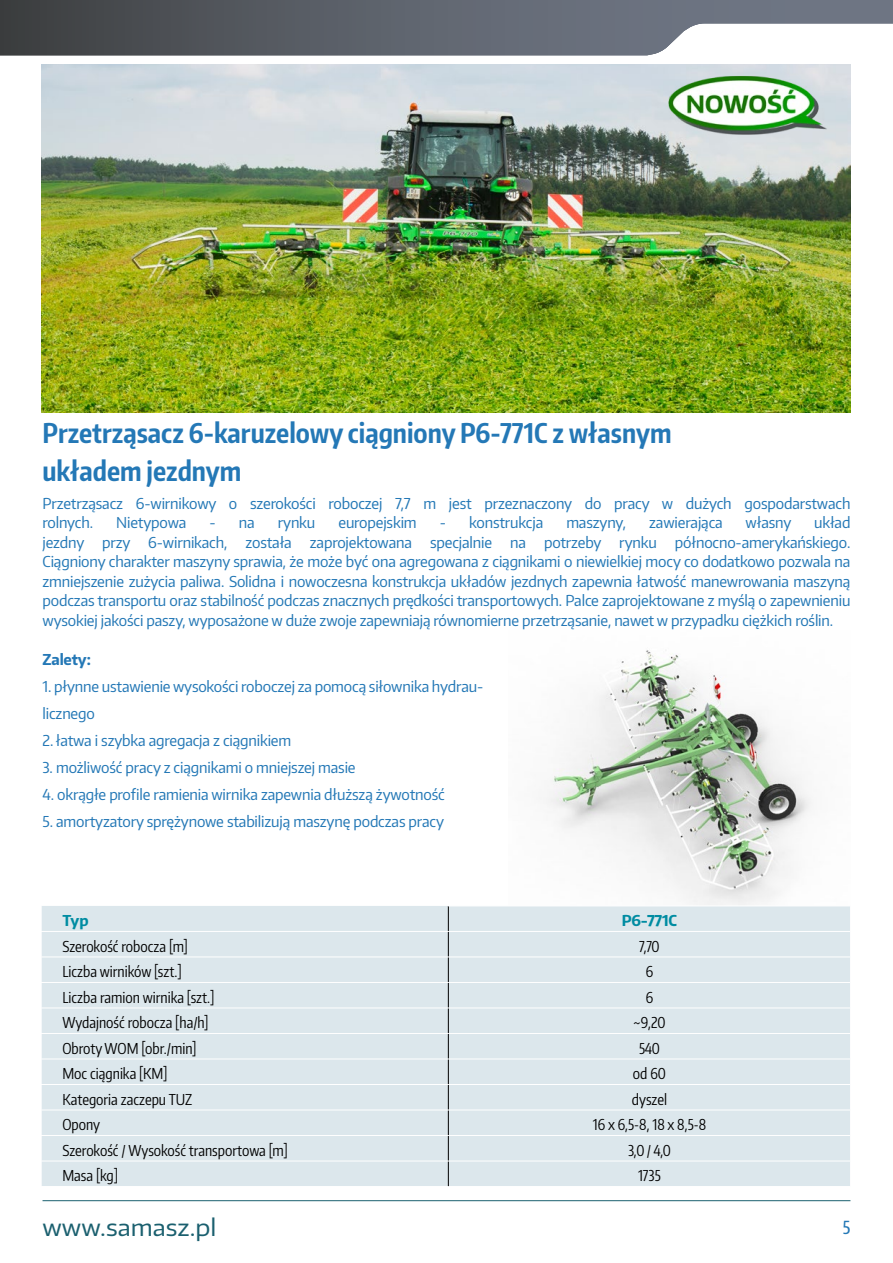
<style>
.page{position:relative;width:893px;height:1263px;background:#fff}
.page>*{position:absolute;margin:0;border:0;box-sizing:border-box;transform-origin:0 0}
.t1{font:700 27.15px/38.5px "Encode Sans Compressed";color:#2478b6}
.t2{font:23.25px "Encode Sans Wide";color:#1b606f}
.t3{font:500 18px "Encode Sans Compressed";color:#2478b6}
.t4{font:15px/19.5px "Encode Sans Narrow";letter-spacing:-.01em;color:#2478b6}
.t5{font:15px "Encode Sans Compressed";color:#000}
.t6{font:700 15px "Encode Sans Narrow";letter-spacing:-.02em;color:#008ca2}
.t7{font:700 15px "Encode Sans Narrow";letter-spacing:-.01em;color:#2478b6}
</style>
<div class="page">
<img style="left:546px;top:650px;width:266px;height:255px">
<div style="left:42px;top:906px;width:808px;height:280px;background:#dce7ec"></div>
<svg style="left:448px;top:907px;width:1px;height:279px"></svg>
<hr style="left:448px;top:906px;width:403px;height:1px;background:#fff">
<hr style="left:41px;top:931px;width:407px;height:1px;background:#fff">
<hr style="left:448px;top:931px;width:403px;height:1px;background:#fff">
<hr style="left:41px;top:957px;width:407px;height:1px;background:#fff">
<hr style="left:448px;top:957px;width:403px;height:1px;background:#fff">
<hr style="left:41px;top:982px;width:407px;height:1px;background:#fff">
<hr style="left:448px;top:982px;width:403px;height:1px;background:#fff">
<hr style="left:41px;top:1008px;width:407px;height:1px;background:#fff">
<hr style="left:448px;top:1008px;width:403px;height:1px;background:#fff">
<hr style="left:41px;top:1033px;width:407px;height:1px;background:#fff">
<hr style="left:448px;top:1033px;width:403px;height:1px;background:#fff">
<hr style="left:41px;top:1059px;width:407px;height:1px;background:#fff">
<hr style="left:448px;top:1059px;width:403px;height:1px;background:#fff">
<hr style="left:41px;top:1084px;width:407px;height:1px;background:#fff">
<hr style="left:448px;top:1084px;width:403px;height:1px;background:#fff">
<hr style="left:41px;top:1110px;width:407px;height:1px;background:#fff">
<hr style="left:448px;top:1110px;width:403px;height:1px;background:#fff">
<hr style="left:41px;top:1135px;width:407px;height:1px;background:#fff">
<hr style="left:448px;top:1135px;width:403px;height:1px;background:#fff">
<hr style="left:41px;top:1161px;width:407px;height:1px;background:#fff">
<svg style="left:41px;top:906px;width:1px;height:280px"></svg>
<hr style="left:448px;top:1161px;width:403px;height:1px;background:#fff">
<img style="left:41px;top:64px;width:809px;height:348px">
<img style="left:663px;top:73px;width:168px;height:67px">
<hr style="left:43px;top:1200px;width:807px;height:1px;background:#1b606f">
<svg style="left:0;top:0;width:893px;height:55px"></svg>
<h1 class="t1" style="left:43px;top:412px;width:631px">Przetrząsacz 6-karuzelowy ciągniony P6-771C z własnym układem jezdnym</h1>
<p class="t4" style="left:43px;top:493px;width:809px">Przetrząsacz 6-wirnikowy o szerokości roboczej 7,7 m jest przeznaczony do pracy w dużych gospodarstwach rolnych.</p>
<p class="t4" style="left:43px;top:512px;width:809px;text-align:justify;text-indent:772px">układ jezdny przy 6-wirnikach, została zaprojektowana specjalnie na potrzeby rynku północno-amerykańskiego.<br>Ciągniony charakter maszyny sprawia, że może być ona agregowana z ciągnikami o niewielkiej mocy co dodatkowo pozwala na zmniejszenie zużycia paliwa. Solidna i nowoczesna konstrukcja układów jezdnych zapewnia łatwość manewrowania maszyną podczas transportu oraz stabilność podczas znacznych prędkości transportowych. Palce zaprojektowane z myślą o zapewnieniu wysokiej jakości paszy, wyposażone w duże zwoje zapewniają równomierne przetrząsanie, nawet w przypadku ciężkich roślin.</p>
<p class="t7" style="left:43px;top:650px;width:50px">Zalety:</p>
<p class="t4" style="left:43px;top:673px;width:442px;line-height:27px">1. płynne ustawienie wysokości roboczej za pomocą siłownika hydrau&shy;licznego</p>
<p class="t4" style="left:43px;top:730px;width:250px">2. łatwa i szybka agregacja z ciągnikiem</p>
<p class="t4" style="left:43px;top:757px;width:315px">3. możliwość pracy z ciągnikami o mniejszej masie</p>
<p class="t4" style="left:43px;top:784px;width:404px">4. okrągłe profile ramienia wirnika zapewnia dłuższą żywotność</p>
<p class="t4" style="left:43px;top:811px;width:403px">5. amortyzatory sprężynowe stabilizują maszynę podczas pracy</p>
<p class="t4" style="left:116px;top:512px;width:72px">Nietypowa</p>
<p class="t4" style="left:209px;top:512px;width:47px">- na</p>
<p class="t4" style="left:278px;top:512px;width:39px">rynku</p>
<p class="t4" style="left:338px;top:512px;width:80px">europejskim</p>
<p class="t4" style="left:440px;top:512px;width:105px">- konstrukcja</p>
<p class="t4" style="left:566px;top:512px;width:61px">maszyny,</p>
<p class="t4" style="left:649px;top:512px;width:75px">zawierająca</p>
<p class="t4" style="left:746px;top:512px;width:47px">własny</p>
<p class="t6" style="left:62px;top:911px;width:28px">Typ</p>
<p class="t6" style="left:622px;top:911px;width:57px">P6-771C</p>
<p class="t5" style="left:62px;top:936px;width:127px">Szerokość robocza [m]</p>
<p class="t5" style="left:639px;top:936px;width:22px">7,70</p>
<p class="t5" style="left:62px;top:962px;width:121px">Liczba wirników [szt.]</p>
<p class="t5" style="left:646px;top:962px;width:9px">6</p>
<p class="t5" style="left:62px;top:987px;width:154px">Liczba ramion wirnika [szt.]</p>
<p class="t5" style="left:646px;top:987px;width:9px">6</p>
<p class="t5" style="left:62px;top:1013px;width:148px">Wydajność robocza [ha/h]</p>
<p class="t5" style="left:633px;top:1013px;width:34px">~9,20</p>
<p class="t5" style="left:62px;top:1038px;width:135px">Obroty WOM [obr./min]</p>
<p class="t5" style="left:639px;top:1038px;width:22px">540</p>
<p class="t5" style="left:62px;top:1064px;width:107px">Moc ciągnika [KM]</p>
<p class="t5" style="left:633px;top:1064px;width:35px">od 60</p>
<p class="t5" style="left:62px;top:1089px;width:132px">Kategoria zaczepu TUZ</p>
<p class="t5" style="left:632px;top:1089px;width:37px">dyszel</p>
<p class="t5" style="left:62px;top:1115px;width:39px">Opony</p>
<p class="t5" style="left:593px;top:1115px;width:115px">16 x 6,5-8, 18 x 8,5-8</p>
<p class="t5" style="left:62px;top:1140px;width:227px">Szerokość / Wysokość transportowa [m]</p>
<p class="t5" style="left:628px;top:1140px;width:44px">3,0 / 4,0</p>
<p class="t5" style="left:62px;top:1166px;width:57px">Masa [kg]</p>
<p class="t5" style="left:638px;top:1166px;width:24px">1735</p>
<h2 class="t2" style="left:43px;top:1212px;width:176px">www.samasz.pl</h2>
<p class="t3" style="left:843px;top:1216px;width:9px">5</p>
</div>
